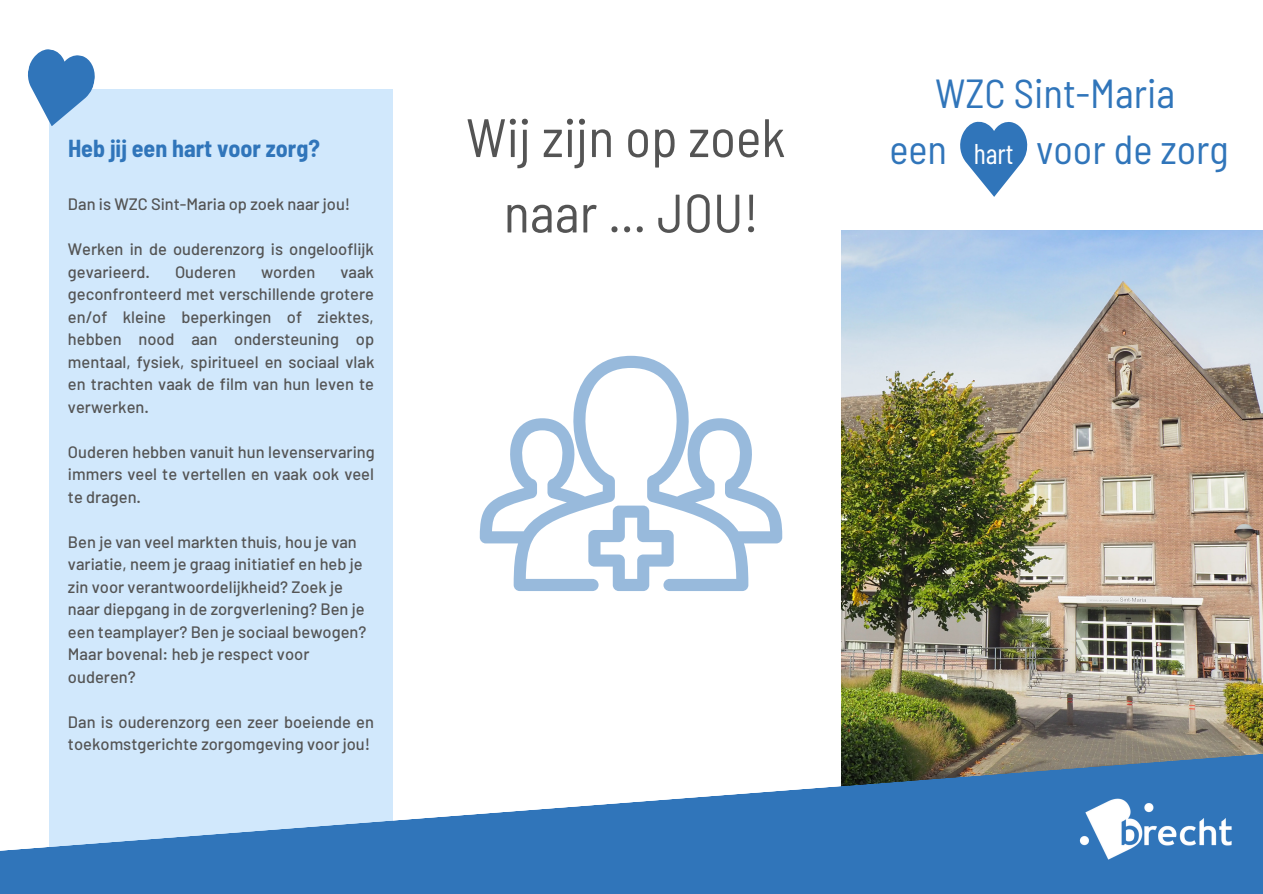
<style>
.page{position:relative;width:1263px;height:894px;background:#fff}
.page>*{position:absolute;margin:0;border:0;box-sizing:border-box;transform-origin:0 0}
.t1{font:semi-condensed 54px/75.3px "Barlow";color:#545454;text-align:center}
.t2{font:semi-condensed 40.5px/56.2px "Barlow";color:#3075ba}
.t3{font:28.5px "Barlow Condensed";color:#fff}
.t4{font:700 semi-condensed 24px "Barlow";color:#3075ba}
.t5{font:500 16.5px/22.5px "Barlow";color:#545454}
</style>
<div class="page">
<img style="left:841px;top:230px;width:422px;height:520px">
<div style="left:49px;top:89px;width:343px;height:766px;background:#d1e8fc"></div>
<svg style="left:0;top:750px;width:1263px;height:143px;fill:#3075ba"></svg>
<img style="left:1054px;top:773px;width:209px;height:119px">
<svg style="left:960px;top:122px;width:67px;height:75px"></svg>
<svg style="left:28px;top:49px;width:67px;height:77px"></svg>
<svg style="left:480px;top:356px;width:302px;height:235px"></svg>
<h3 class="t4" style="left:68px;top:133px;width:253px">Heb jij een hart voor zorg?</h3>
<p class="t5" style="left:68px;top:192px;width:284px">Dan is WZC Sint-Maria op zoek naar jou!</p>
<p class="t5" style="left:68px;top:237px;width:307px">Werken in de ouderenzorg is ongelooflijk gevarieerd.</p>
<p class="t5" style="left:175px;top:260px;width:62px">Ouderen</p>
<p class="t5" style="left:261px;top:260px;width:56px">worden</p>
<p class="t5" style="left:68px;top:260px;width:308px;text-align:justify;text-indent:272px">vaak geconfronteerd met verschillende grotere en/of kleine beperkingen of ziektes, hebben nood aan ondersteuning op mentaal, fysiek, spiritueel en sociaal vlak en trachten vaak de film van hun leven te verwerken.</p>
<p class="t5" style="left:68px;top:440px;width:308px;text-align:justify">Ouderen hebben vanuit hun levenservaring immers veel te vertellen en vaak ook veel te dragen.</p>
<p class="t5" style="left:68px;top:530px;width:300px">Ben je van veel markten thuis, hou je van variatie, neem je graag initiatief en heb je zin voor verantwoordelijkheid? Zoek je naar diepgang in de zorgverlening? Ben je een teamplayer? Ben je sociaal bewogen?<br>Maar bovenal: heb je respect voor ouderen?</p>
<p class="t5" style="left:68px;top:709px;width:308px">Dan is ouderenzorg een zeer boeiende en toekomstgerichte zorgomgeving voor jou!</p>
<h1 class="t1" style="left:466px;top:98px;width:321px">Wij zijn op zoek naar ... JOU!</h1>
<h2 class="t2" style="left:890px;top:64px;width:287px;text-indent:45px">WZC Sint-Maria een</h2>
<h2 class="t2" style="left:1036px;top:120px;width:194px">voor de zorg</h2>
<h3 class="t3" style="left:974px;top:136px;width:41px">hart</h3>
</div>
